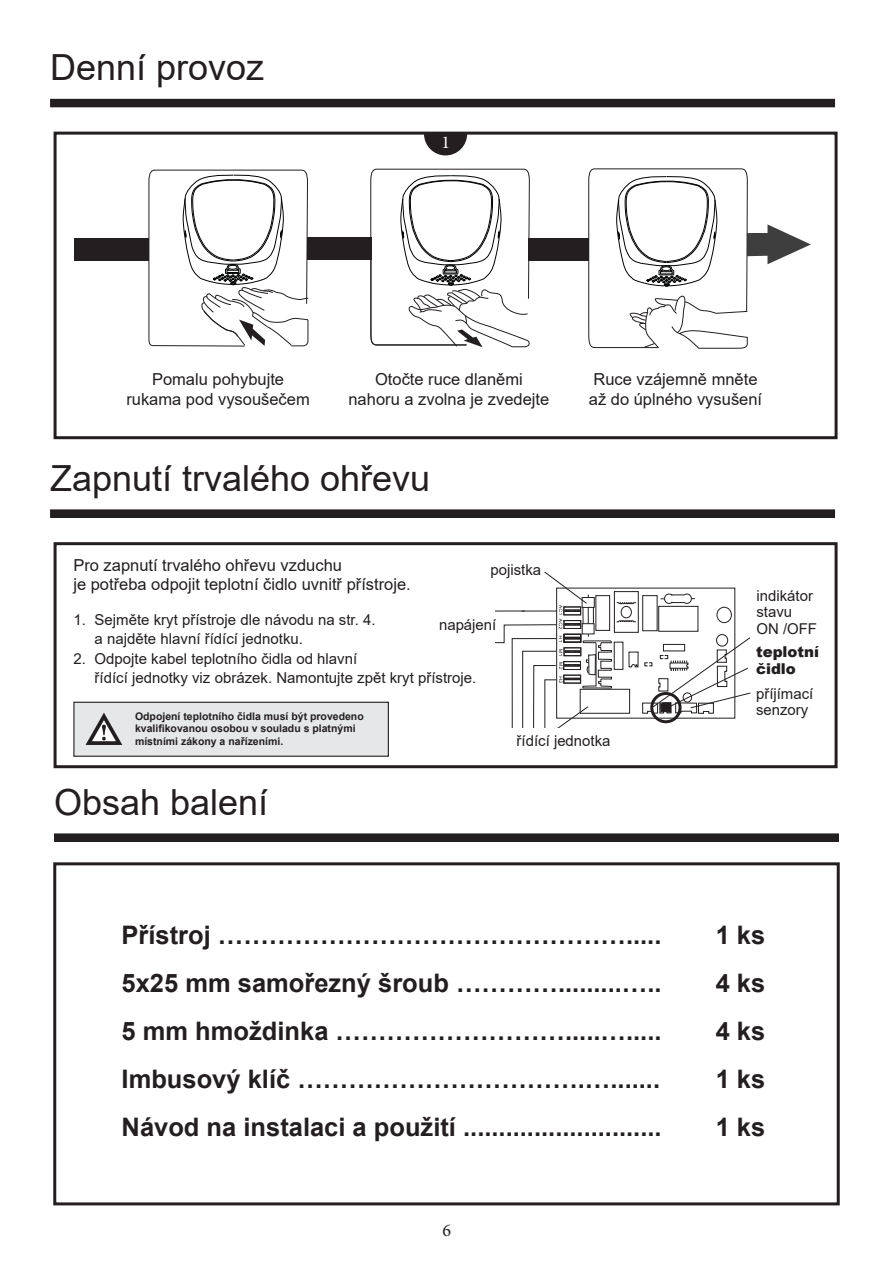
<style>
.page{position:relative;width:893px;height:1263px;background:#fff}
.page>*{position:absolute;margin:0;border:0;box-sizing:border-box;transform-origin:0 0}
.t1{font:36px "Arial";color:#231f20}
.t2{font:700 25.5px "Arial";color:#231f20}
.t3{font:18px "Minion Pro";color:#231f20}
.t4{font:18px "Minion Pro";color:#fff}
.t5{font:16.5px/19.8px "Arial";color:#231f20;text-align:center}
.t6{font:15px/16.4px "Arial";color:#231f20}
.t7{font:900 15px/16.4px "Arial";color:#231f20}
.t8{font:700 10.5px/12.6px "Arial";color:#231f20}
</style>
<div class="page">
<div style="left:55px;top:834px;width:783px;height:7px;background:#231f20"></div>
<div style="left:54px;top:833px;width:785px;height:9px;border:2px solid #231f20"></div>
<div style="left:53px;top:862px;width:787px;height:343px;border:3px solid #231f20"></div>
<div style="left:54px;top:132px;width:784px;height:307px;border:3px solid #231f20"></div>
<svg style="left:424px;top:134px;width:43px;height:21px"></svg>
<div style="left:74px;top:238px;width:75px;height:23px;background:#231f20"></div>
<div style="left:307px;top:237px;width:64px;height:23px;background:#231f20"></div>
<div style="left:529px;top:238px;width:60px;height:22px;background:#231f20"></div>
<svg style="left:148px;top:169px;width:161px;height:178px"></svg>
<svg style="left:370px;top:169px;width:160px;height:178px"></svg>
<svg style="left:588px;top:168px;width:223px;height:181px"></svg>
<div style="left:51px;top:100px;width:783px;height:7px;background:#231f20"></div>
<div style="left:50px;top:99px;width:785px;height:8px;border:2px solid #231f20"></div>
<div style="left:54px;top:542px;width:784px;height:226px;border:3px solid #231f20"></div>
<div style="left:51px;top:510px;width:783px;height:7px;background:#231f20"></div>
<div style="left:50px;top:509px;width:785px;height:9px;border:2px solid #231f20"></div>
<div style="left:74px;top:702px;width:314px;height:54px;background:#e6e7e9"></div>
<div style="left:73px;top:702px;width:316px;height:55px;border:1px solid #231f20"></div>
<svg style="left:85px;top:712px;width:38px;height:33px"></svg>
<svg style="left:495px;top:571px;width:256px;height:156px"></svg>
<h1 class="t1" style="left:50px;top:43px;width:216px">Denní provoz</h1>
<p class="t4" style="left:441px;top:130px;width:10px">1</p>
<p class="t5" style="left:126px;top:369px;width:185px">Pomalu pohybujte rukama pod vysoušečem</p>
<p class="t5" style="left:348px;top:369px;width:202px">Otočte ruce dlaněmi nahoru a zvolna je zvedejte</p>
<p class="t5" style="left:589px;top:369px;width:175px;text-align:left">Ruce vzájemně mněte až do úplného vysušení</p>
<h1 class="t1" style="left:50px;top:453px;width:382px">Zapnutí trvalého ohřevu</h1>
<p class="t5" style="left:73px;top:555px;width:339px;text-align:left">Pro zapnutí trvalého ohřevu vzduchu<br>je potřeba odpojit teplotní čidlo uvnitř přístroje.</p>
<p class="t6" style="left:95px;top:610px;width:282px;line-height:19.5px;text-indent:-21px">1. Sejměte kryt přístroje dle návodu na str. 4. a najděte hlavní řídící jednotku.</p>
<p class="t6" style="left:95px;top:649px;width:383px;line-height:19.5px;text-indent:-21px">2. Odpojte kabel teplotního čidla od hlavní<br>řídící jednotky viz obrázek. Namontujte zpět kryt přístroje.</p>
<p class="t6" style="left:490px;top:562px;width:52px">pojistka</p>
<p class="t6" style="left:439px;top:616px;width:59px">napájení</p>
<p class="t8" style="left:135px;top:710px;width:230px">Odpojení teplotního čidla musí být provedeno kvalifikovanou osobou v souladu s platnými místními zákony a nařízeními.</p>
<h1 class="t1" style="left:54px;top:777px;width:216px">Obsah balení</h1>
<p class="t6" style="left:517px;top:732px;width:95px">řídící jednotka</p>
<p class="t6" style="left:756px;top:588px;width:62px">indikátor stavu<br>ON /OFF</p>
<p class="t7" style="left:756px;top:643px;width:65px">teplotní čidlo</p>
<p class="t6" style="left:756px;top:686px;width:59px">příjímací senzory</p>
<h2 class="t2" style="left:122px;top:917px;width:541px">Přístroj ………………………………………….....</h2>
<h2 class="t2" style="left:716px;top:917px;width:51px">1 ks</h2>
<h2 class="t2" style="left:122px;top:965px;width:541px">5x25 mm samořezný šroub ………….........…..</h2>
<h2 class="t2" style="left:716px;top:965px;width:51px">4 ks</h2>
<h2 class="t2" style="left:122px;top:1013px;width:541px">5 mm hmoždinka ……………………….....….....</h2>
<h2 class="t2" style="left:716px;top:1013px;width:51px">4 ks</h2>
<h2 class="t2" style="left:122px;top:1061px;width:540px">Imbusový klíč …………………………….….......</h2>
<h2 class="t2" style="left:716px;top:1061px;width:51px">1 ks</h2>
<h2 class="t2" style="left:122px;top:1109px;width:542px">Návod na instalaci a použití ............................</h2>
<h2 class="t2" style="left:716px;top:1109px;width:51px">1 ks</h2>
<p class="t3" style="left:442px;top:1218px;width:10px">6</p>
</div>
